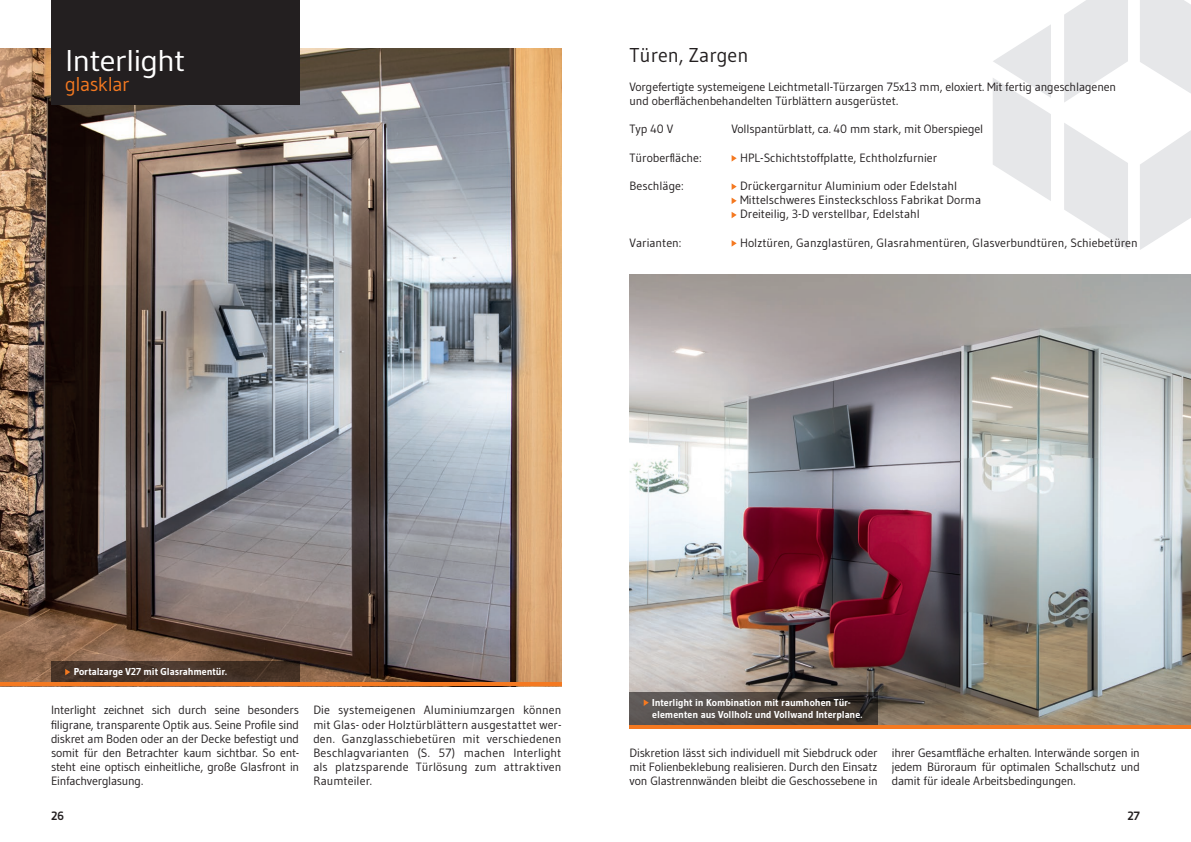
<style>
.page{position:relative;width:1191px;height:842px;background:#fff}
.page>*{position:absolute;margin:0;border:0;box-sizing:border-box;transform-origin:0 0}
.t1{font:30px "Gudea";letter-spacing:-.03em;color:#fff;scale:1.08 1}
.t2{font:20px "Gudea";color:#231f20}
.t3{font:20px "Gudea";letter-spacing:-.025em;color:#f47921}
.t4{font:12px/14.2px "Gudea";color:#231f20;text-align:justify}
.t5{font:700 12px "Gudea";color:#231f20}
.t6{font:700 10px/12px "Gudea";letter-spacing:-.005em;color:#fff}
</style>
<div class="page">
<svg style="left:1140px;top:130px;width:51px;height:120px"></svg>
<svg style="left:1064px;top:123px;width:64px;height:127px"></svg>
<svg style="left:1140px;top:0;width:51px;height:93px"></svg>
<svg style="left:1064px;top:0;width:64px;height:102px"></svg>
<svg style="left:993px;top:25px;width:58px;height:176px"></svg>
<svg style="left:731px;top:155px;width:5px;height:7px"></svg>
<svg style="left:731px;top:183px;width:5px;height:7px"></svg>
<svg style="left:731px;top:198px;width:5px;height:6px"></svg>
<svg style="left:731px;top:212px;width:5px;height:6px"></svg>
<svg style="left:731px;top:240px;width:5px;height:7px"></svg>
<img style="left:629px;top:275px;width:562px;height:450px">
<svg style="left:629px;top:692px;width:248px;height:33px;background:#4e4640"></svg>
<svg style="left:643px;top:699px;width:6px;height:7px"></svg>
<hr style="left:629px;top:725px;width:562px;height:4px;background:#f47921">
<img style="left:0;top:48px;width:561px;height:634px">
<div style="left:51px;top:661px;width:248px;height:25px;background:#463428"></div>
<svg style="left:65px;top:669px;width:5px;height:6px"></svg>
<hr style="left:0;top:682px;width:561px;height:4px;background:#f47921">
<div style="left:51px;top:0;width:248px;height:105px;background:#231f20"></div>
<h1 class="t1" style="left:65px;top:42px;width:113px">Interlight</h1>
<h2 class="t3" style="left:65px;top:71px;width:66px">glasklar</h2>
<h2 class="t2" style="left:629px;top:43px;width:120px">Türen, Zargen</h2>
<p class="t4" style="left:629px;top:79px;width:488px">Vorgefertigte systemeigene Leichtmetall-Türzargen 75x13 mm, eloxiert. Mit fertig angeschlagenen und oberflächenbehandelten Türblättern ausgerüstet.</p>
<p class="t4" style="left:629px;top:122px;width:45px">Typ 40 V</p>
<p class="t4" style="left:731px;top:122px;width:253px">Vollspantürblatt, ca. 40 mm stark, mit Oberspiegel</p>
<p class="t4" style="left:629px;top:150px;width:74px">Türoberfläche:</p>
<p class="t4" style="left:740px;top:150px;width:199px">HPL-Schichtstoffplatte, Echtholzfurnier</p>
<p class="t4" style="left:629px;top:178px;width:56px">Beschläge:</p>
<p class="t4" style="left:740px;top:178px;width:243px;text-align:left">Drückergarnitur Aluminium oder Edelstahl<br>Mittelschweres Einsteckschloss Fabrikat Dorma<br>Dreiteilig, 3-D verstellbar, Edelstahl</p>
<p class="t4" style="left:629px;top:235px;width:54px">Varianten:</p>
<p class="t4" style="left:740px;top:235px;width:399px">Holztüren, Ganzglastüren, Glasrahmentüren, Glasverbundtüren, Schiebetüren</p>
<p class="t6" style="left:74px;top:666px;width:155px">Portalzarge V27 mit Glasrahmentür.</p>
<p class="t4" style="left:51px;top:703px;width:250px">Interlight zeichnet sich durch seine besonders filigrane, transparente Optik aus. Seine Profile sind diskret am Boden oder an der Decke befestigt und somit für den Betrachter kaum sichtbar. So ent&shy;steht eine optisch einheitliche, große Glasfront in Einfachverglasung.</p>
<p class="t4" style="left:313px;top:703px;width:250px">Die systemeigenen Aluminiumzargen können mit Glas- oder Holztürblättern ausgestattet wer&shy;den. Ganzglasschiebetüren mit verschiedenen Beschlagvarianten (S. 57) machen Interlight als platzsparende Türlösung zum attraktiven Raumteiler.</p>
<p class="t6" style="left:652px;top:696px;width:212px">Interlight in Kombination mit raumhohen Tür&shy;elementen aus Vollholz und Vollwand Interplane.</p>
<p class="t4" style="left:629px;top:745px;width:250px">Diskretion lässt sich individuell mit Siebdruck oder mit Folienbeklebung realisieren. Durch den Einsatz von Glastrennwänden bleibt die Geschossebene in</p>
<p class="t4" style="left:891px;top:745px;width:250px">ihrer Gesamtfläche erhalten. Interwände sorgen in jedem Büroraum für optimalen Schallschutz und damit für ideale Arbeitsbedingungen.</p>
<p class="t5" style="left:51px;top:808px;width:15px">26</p>
<p class="t5" style="left:1127px;top:808px;width:14px">27</p>
</div>
